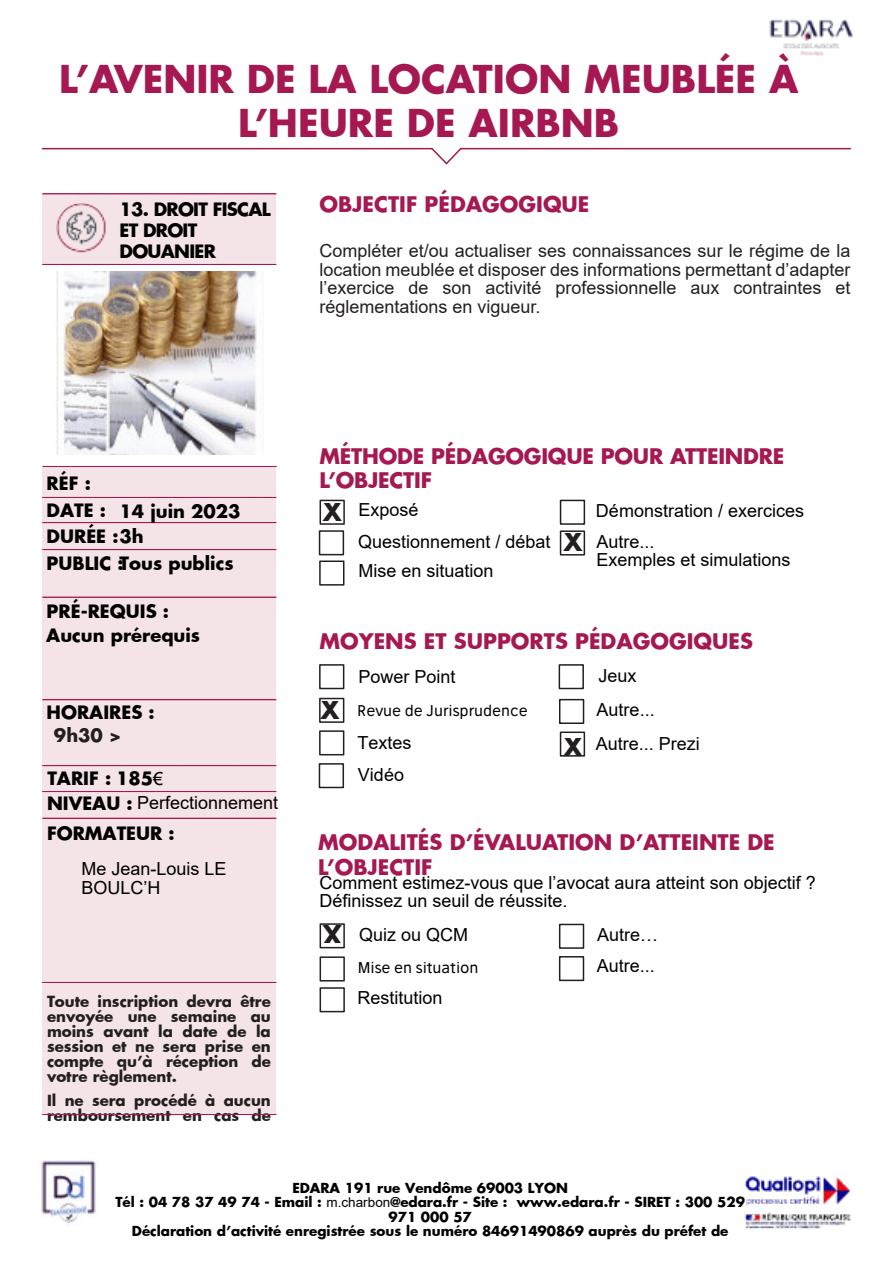
<style>
.page{position:relative;width:893px;height:1263px;background:#fff}
.page>*{position:absolute;margin:0;border:0;box-sizing:border-box;transform-origin:0 0}
.t1{font:700 37.5px/43.2px "Futura";color:#a51851;text-align:center}
.t2{font:700 24px "Futura";color:#231f20}
.t3{font:700 21px/24.2px "Futura";color:#a51851}
.t4{font:18px/18.6px "Arial";color:#000}
.t5{font:18px/18.6px "Arial";color:#231f20;text-align:justify}
.t6{font:700 18px/27.3px "Futura";color:#000}
.t7{font:700 18px/20.7px "Futura";letter-spacing:-.04em;color:#000}
.t8{font:700 18px "Futura";color:#231f20}
.t9{font:700 15px/15px "Futura";color:#231f20;text-align:justify}
.t10{font:15px "Stilu";color:#000}
.t11{font:700 13.5px/14.5px "Futura";color:#000;text-align:center}
.s1{font-family:"Arial";font-weight:400}
.s2{font-family:"Futura";font-weight:700}
</style>
<div class="page">
<hr style="left:43px;top:148px;width:389px;height:1px;background:#a51851">
<svg style="left:430px;top:147px;width:33px;height:18px"></svg>
<hr style="left:461px;top:148px;width:389px;height:1px;background:#a51851">
<img style="left:37px;top:1160px;width:59px;height:66px">
<img style="left:55px;top:272px;width:202px;height:183px">
<div style="left:43px;top:194px;width:233px;height:70px;background:#f4e3e7"></div>
<img style="left:56px;top:203px;width:51px;height:51px;border-radius:50%">
<svg style="left:43px;top:194px;width:233px;height:1px"></svg>
<svg style="left:43px;top:264px;width:233px;height:1px"></svg>
<div style="left:43px;top:466px;width:233px;height:648px;background:#f4e3e7"></div>
<svg style="left:43px;top:466px;width:234px;height:1px"></svg>
<svg style="left:43px;top:497px;width:233px;height:1px"></svg>
<svg style="left:43px;top:522px;width:233px;height:1px"></svg>
<svg style="left:43px;top:549px;width:233px;height:1px"></svg>
<svg style="left:43px;top:699px;width:233px;height:1px"></svg>
<svg style="left:43px;top:765px;width:233px;height:1px"></svg>
<svg style="left:43px;top:791px;width:233px;height:1px"></svg>
<svg style="left:43px;top:818px;width:233px;height:1px"></svg>
<svg style="left:43px;top:597px;width:233px;height:1px"></svg>
<svg style="left:43px;top:982px;width:233px;height:1px"></svg>
<svg style="left:43px;top:1114px;width:233px;height:1px"></svg>
<div style="left:319px;top:530px;width:25px;height:25px;border:2px solid #231f20"></div>
<div style="left:320px;top:500px;width:25px;height:25px;border:2px solid #231f20"></div>
<div style="left:560px;top:500px;width:25px;height:25px;border:2px solid #231f20"></div>
<div style="left:560px;top:530px;width:25px;height:25px;border:2px solid #231f20"></div>
<div style="left:319px;top:560px;width:25px;height:26px;border:2px solid #231f20"></div>
<div style="left:319px;top:698px;width:25px;height:25px;border:2px solid #231f20"></div>
<div style="left:559px;top:664px;width:25px;height:25px;border:2px solid #231f20"></div>
<div style="left:559px;top:699px;width:25px;height:25px;border:2px solid #231f20"></div>
<div style="left:319px;top:664px;width:25px;height:25px;border:2px solid #231f20"></div>
<div style="left:319px;top:763px;width:25px;height:25px;border:2px solid #231f20"></div>
<div style="left:319px;top:730px;width:25px;height:25px;border:2px solid #231f20"></div>
<div style="left:560px;top:731px;width:25px;height:26px;border:2px solid #231f20"></div>
<div style="left:320px;top:956px;width:25px;height:25px;border:2px solid #231f20"></div>
<div style="left:559px;top:956px;width:25px;height:25px;border:2px solid #231f20"></div>
<div style="left:559px;top:924px;width:25px;height:25px;border:2px solid #231f20"></div>
<div style="left:320px;top:923px;width:25px;height:25px;border:2px solid #231f20"></div>
<div style="left:320px;top:987px;width:25px;height:25px;border:2px solid #231f20"></div>
<img style="left:769px;top:20px;width:84px;height:36px">
<img style="left:745px;top:1176px;width:105px;height:53px">
<svg style="left:323px;top:925px;width:19px;height:1px"></svg>
<h1 class="t1" style="left:59px;top:57px;width:740px">L’AVENIR DE LA LOCATION MEUBLÉE À<br>L’HEURE DE AIRBNB</h1>
<p class="t7" style="left:120px;top:199px;width:153px">13. DROIT FISCAL<br>ET DROIT<br>DOUANIER</p>
<p class="t3" style="left:319px;top:192px;width:272px">OBJECTIF PÉDAGOGIQUE</p>
<p class="t5" style="left:319px;top:241px;width:532px">Compléter et/ou actualiser ses connaissances sur le régime de la location meublée et disposer des informations permettant d’adapter l’exercice de son activité professionnelle aux contraintes et réglementations en vigueur.</p>
<p class="t6" style="left:47px;top:469px;width:61px">RÉF :<br>DATE :</p>
<p class="t6" style="left:47px;top:522px;width:99px">DURÉE :3h</p>
<p class="t6" style="left:120px;top:497px;width:123px">14 juin 2023</p>
<p class="t6" style="left:120px;top:549px;width:115px">Tous publics</p>
<p class="t6" style="left:47px;top:549px;width:79px">PUBLIC :</p>
<p class="t6" style="left:47px;top:597px;width:124px">PRÉ-REQUIS :</p>
<p class="t6" style="left:46px;top:621px;width:155px">Aucun prérequis</p>
<p class="t6" style="left:47px;top:698px;width:110px">HORAIRES :</p>
<p class="t8" style="left:54px;top:722px;width:69px">9h30 &gt;</p>
<p class="t6" style="left:47px;top:764px;width:117px">TARIF : 185<span class="s1">€</span></p>
<p class="t4" style="left:47px;top:793px;width:233px"><span class="s2">NIVEAU :</span> Perfectionnement</p>
<p class="t6" style="left:47px;top:819px;width:129px">FORMATEUR :</p>
<p class="t4" style="left:81px;top:860px;width:147px">Me Jean-Louis LE<br>BOULC’H</p>
<p class="t9" style="left:47px;top:993px;width:225px">Toute inscription devra être envoyée une semaine au moins avant la date de la session et ne sera prise en compte qu’à réception de votre règlement.</p>
<p class="t9" style="left:47px;top:1092px;width:225px">Il ne sera procédé à aucun remboursement en cas de</p>
<p class="t3" style="left:319px;top:443px;width:466px">MÉTHODE PÉDAGOGIQUE POUR ATTEINDRE<br>L’OBJECTIF</p>
<p class="t4" style="left:358px;top:494px;width:194px;line-height:31.8px">Exposé<br>Questionnement / débat</p>
<h2 class="t2" style="left:323px;top:496px;width:20px">X</h2>
<p class="t4" style="left:596px;top:501px;width:210px">Démonstration / exercices</p>
<h2 class="t2" style="left:564px;top:525px;width:20px">X</h2>
<p class="t4" style="left:596px;top:532px;width:196px">Autre...<br>Exemples et simulations</p>
<p class="t4" style="left:358px;top:562px;width:137px">Mise en situation</p>
<p class="t3" style="left:319px;top:628px;width:435px">MOYENS ET SUPPORTS PÉDAGOGIQUES</p>
<p class="t4" style="left:358px;top:667px;width:99px">Power Point</p>
<p class="t10" style="left:357px;top:705px;width:172px">Revue de Jurisprudence</p>
<p class="t4" style="left:358px;top:727px;width:56px;line-height:31.8px">Textes<br>Vidéo</p>
<p class="t4" style="left:596px;top:658px;width:106px;line-height:33.9px">Jeux<br>Autre...<br>Autre... Prezi</p>
<h2 class="t2" style="left:321px;top:693px;width:20px">X</h2>
<h2 class="t2" style="left:564px;top:730px;width:20px">X</h2>
<p class="t3" style="left:318px;top:830px;width:458px">MODALITÉS D’ÉVALUATION D’ATTEINTE DE<br>L’OBJECTIF</p>
<p class="t4" style="left:319px;top:873px;width:498px">Comment estimez-vous que l’avocat aura atteint son objectif ?<br>Définissez un seuil de réussite.</p>
<p class="t4" style="left:359px;top:925px;width:111px">Quiz ou QCM</p>
<p class="t10" style="left:358px;top:962px;width:122px">Mise en situation</p>
<p class="t4" style="left:357px;top:988px;width:87px">Restitution</p>
<p class="t4" style="left:597px;top:919px;width:63px;line-height:30.8px">Autre…<br>Autre...</p>
<p class="t11" style="left:115px;top:1180px;width:631px">EDARA 191 rue Vendôme 69003 LYON<br>Tél : 04 78 37 49 74 - Email : <span class="s1">m.charbon</span>@edara.fr - Site : www.edara.fr - SIRET : 300 529<br>971 000 57<br>Déclaration d’activité enregistrée sous le numéro 84691490869 auprès du préfet de</p>
</div>
